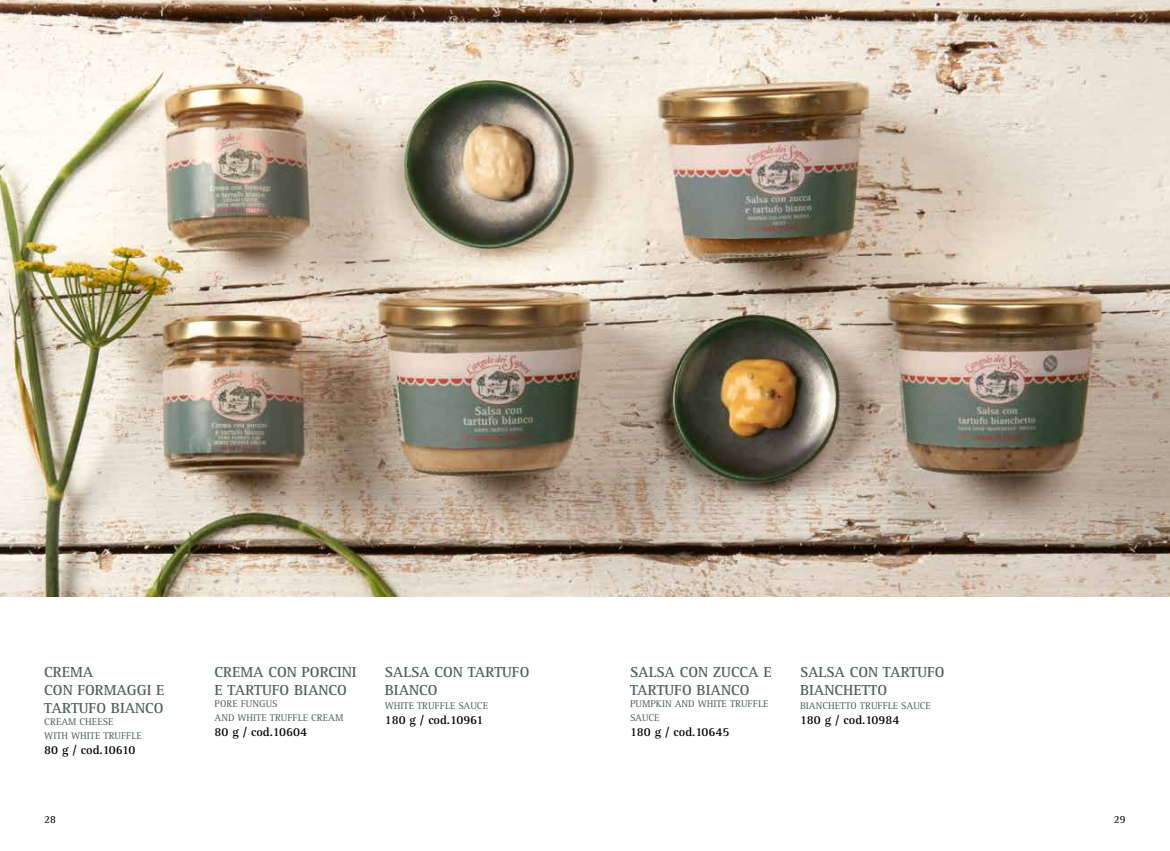
<style>
.page{position:relative;width:1170px;height:851px;background:#fff}
.page>*{position:absolute;margin:0;border:0;box-sizing:border-box;transform-origin:0 0}
.t1{font:700 15px/18px "Rotis Serif Std";color:#4e605b}
.t2{font:700 12.5px "Rotis Serif Std";color:#000}
.t3{font:11.25px "Rotis Serif Std";color:#000}
.t4{font:10px/13.5px "Rotis Serif Std";color:#4e605b}
</style>
<div class="page">
<img style="left:0;top:0;width:1169px;height:597px">
<p class="t1" style="left:44px;top:663px;width:122px">CREMA<br>CON FORMAGGI E<br>TARTUFO BIANCO</p>
<p class="t4" style="left:44px;top:715px;width:99px">CREAM CHEESE<br>WITH WHITE TRUFFLE</p>
<p class="t2" style="left:44px;top:742px;width:93px">80 g / cod.10610</p>
<p class="t1" style="left:214px;top:663px;width:144px">CREMA CON PORCINI<br>E TARTUFO BIANCO</p>
<p class="t4" style="left:214px;top:697px;width:130px">PORE FUNGUS<br>AND WHITE TRUFFLE CREAM</p>
<p class="t2" style="left:214px;top:724px;width:94px">80 g / cod.10604</p>
<p class="t1" style="left:385px;top:663px;width:146px">SALSA CON TARTUFO<br>BIANCO</p>
<p class="t4" style="left:385px;top:698px;width:105px">WHITE TRUFFLE SAUCE</p>
<p class="t2" style="left:385px;top:712px;width:100px">180 g / cod.10961</p>
<p class="t1" style="left:630px;top:663px;width:143px">SALSA CON ZUCCA E<br>TARTUFO BIANCO</p>
<p class="t4" style="left:630px;top:697px;width:140px">PUMPKIN AND WHITE TRUFFLE<br>SAUCE</p>
<p class="t2" style="left:630px;top:724px;width:101px">180 g / cod.10645</p>
<p class="t1" style="left:800px;top:663px;width:146px">SALSA CON TARTUFO<br>BIANCHETTO</p>
<p class="t4" style="left:800px;top:698px;width:132px">BIANCHETTO TRUFFLE SAUCE</p>
<p class="t2" style="left:800px;top:712px;width:101px">180 g / cod.10984</p>
<p class="t3" style="left:44px;top:813px;width:13px">28</p>
<p class="t3" style="left:1113px;top:813px;width:13px">29</p>
</div>
